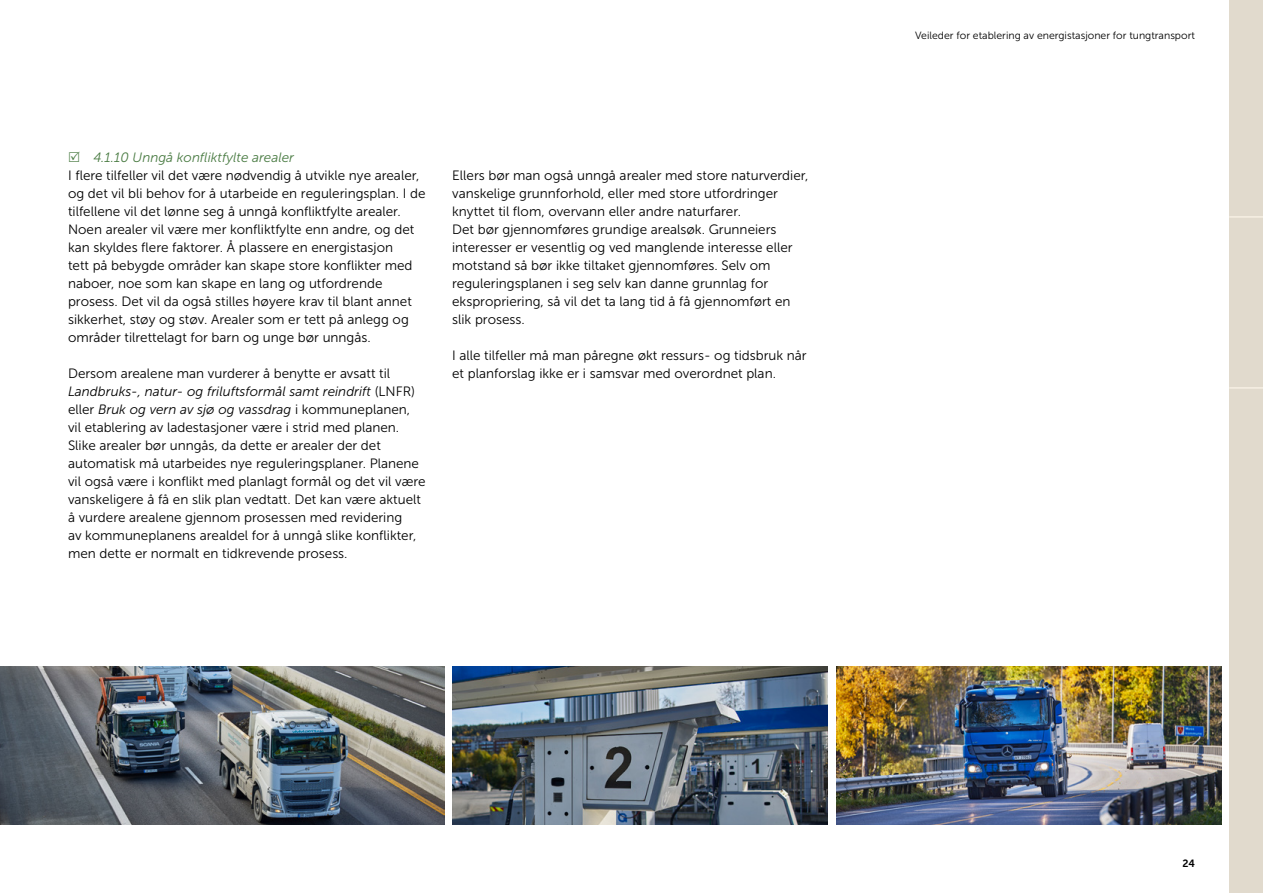
<style>
.page{position:relative;width:1263px;height:893px;background:#fff}
.page>*{position:absolute;margin:0;border:0;box-sizing:border-box;transform-origin:0 0}
.brødtekst{font:13.5px/18px "Museo Sans 300";color:#000}
.subhead2{font:italic 13.5px "Museo Sans 300";color:#487a41}
.t1{font:10.5px "Museo Sans 300";color:#000}
.t2{font:10.5px "Museo Sans 700";color:#000}
.s1{font-style:italic}
</style>
<div class="page">
<img style="left:0;top:667px;width:444px;height:158px">
<img style="left:452px;top:667px;width:376px;height:158px">
<img style="left:836px;top:667px;width:385px;height:158px">
<div style="left:1229px;top:0;width:34px;height:893px;background:#e1dacd"></div>
<hr style="left:1229px;top:387px;width:34px;height:2px;background:#f7f0e4">
<hr style="left:1229px;top:216px;width:34px;height:2px;background:#f7f0e4">
<h3 class="subhead2" style="left:94px;top:150px;width:202px">4.1.10 Unngå konfliktfylte arealer</h3>
<p class="brødtekst" style="left:68px;top:166px;width:359px">I flere tilfeller vil det være nødvendig å utvikle nye arealer, og det vil bli behov for å utarbeide en reguleringsplan. I de tilfellene vil det lønne seg å unngå konfliktfylte arealer.</p>
<p class="brødtekst" style="left:68px;top:220px;width:348px">Noen arealer vil være mer konfliktfylte enn andre, og det kan skyldes flere faktorer. Å plassere en energistasjon tett på bebygde områder kan skape store konflikter med naboer, noe som kan skape en lang og utfordrende prosess. Det vil da også stilles høyere krav til blant annet sikkerhet, støy og støv. Arealer som er tett på anlegg og områder tilrettelagt for barn og unge bør unngås.</p>
<p class="brødtekst" style="left:68px;top:364px;width:359px">Dersom arealene man vurderer å benytte er avsatt til <span class="s1">Landbruks-, natur- og friluftsformål samt reindrift</span> (LNFR) eller <span class="s1">Bruk og vern av sjø og vassdrag</span> i kommuneplanen, vil etablering av ladestasjoner være i strid med planen.<br>Slike arealer bør unngås, da dette er arealer der det automatisk må utarbeides nye reguleringsplaner. Planene vil også være i konflikt med planlagt formål og det vil være vanskeligere å få en slik plan vedtatt. Det kan være aktuelt å vurdere arealene gjennom prosessen med revidering<br>av kommuneplanens arealdel for å unngå slike konflikter, men dette er normalt en tidkrevende prosess.</p>
<p class="brødtekst" style="left:452px;top:166px;width:358px">Ellers bør man også unngå arealer med store naturverdier, vanskelige grunnforhold, eller med store utfordringer knyttet til flom, overvann eller andre naturfarer.</p>
<p class="brødtekst" style="left:452px;top:220px;width:342px">Det bør gjennomføres grundige arealsøk. Grunneiers interesser er vesentlig og ved manglende interesse eller motstand så bør ikke tiltaket gjennomføres. Selv om reguleringsplanen i seg selv kan danne grunnlag for ekspropriering, så vil det ta lang tid å få gjennomført en slik prosess.</p>
<p class="brødtekst" style="left:452px;top:346px;width:356px">I alle tilfeller må man påregne økt ressurs- og tidsbruk når et planforslag ikke er i samsvar med overordnet plan.</p>
<p class="t1" style="left:915px;top:30px;width:281px">Veileder for etablering av energistasjoner for tungtransport</p>
<p class="t2" style="left:1182px;top:857px;width:14px">24</p>
</div>
